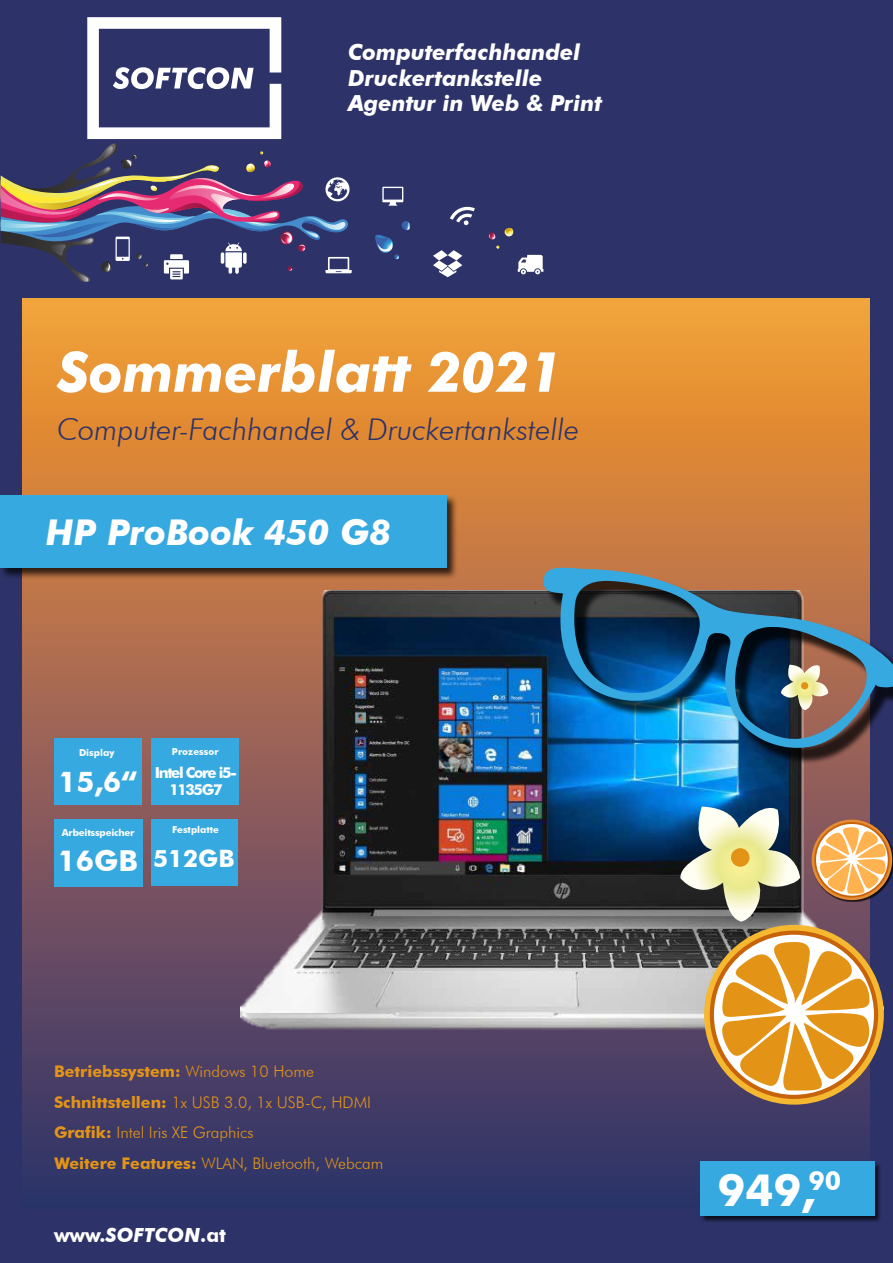
<style>
.page{position:relative;width:893px;height:1263px;background:#fff}
.page>*{position:absolute;margin:0;border:0;box-sizing:border-box;transform-origin:0 0}
.t1{font:italic 700 55.5px "Futura BT";color:#fff}
.t2{font:700 44.7px "Futura BT";color:#fff}
.t3{font:italic 700 35.55px "Futura BT";color:#fff}
.t4{font:italic 300 30px "Futura BT";color:#2d3368}
.t5{font:700 28.95px "Futura BT";color:#fff}
.t6{font:700 28.65px "Futura BT";color:#fff}
.t7{font:700 24px "Futura BT";color:#fff}
.t8{font:italic 700 22.2px "Futura BT";color:#fff}
.t9{font:700 19.5px "Futura BT";color:#fff}
.t10{font:300 16.05px/30.9px "Futura BT";color:#e39417}
.t11{font:700 16.05px "Futura BT";color:#e39417}
.t12{font:700 15.15px/17px "Futura BT";letter-spacing:-.09em;color:#fff;text-align:center}
.t13{font:700 9.6px "Futura BT";color:#fff}
.t14{font:700 9.6px "Futura BT";letter-spacing:-.02em;color:#fff}
.s1{font-weight:300}
.s2{font-weight:700}
.s3{font-style:italic}
</style>
<div class="page">
<div style="left:0;top:298px;width:893px;height:965px;background:#2d3368"></div>
<div style="left:0;top:0;width:893px;height:298px;background:#2d3368"></div>
<div style="left:23px;top:298px;width:847px;height:911px;background:linear-gradient(to bottom,#fe9b34,#2c2e73)"></div>
<svg style="left:488px;top:228px;width:26px;height:21px"></svg>
<svg style="left:375px;top:221px;width:34px;height:39px"></svg>
<svg style="left:518px;top:255px;width:25px;height:19px"></svg>
<svg style="left:433px;top:250px;width:29px;height:27px"></svg>
<svg style="left:450px;top:206px;width:25px;height:19px"></svg>
<svg style="left:382px;top:187px;width:21px;height:19px"></svg>
<svg style="left:1px;top:17px;width:351px;height:265px"></svg>
<div style="left:0;top:495px;width:458px;height:84px;background:#000;opacity:.75"></div>
<div style="left:0;top:495px;width:446px;height:73px;background:#36a9e1"></div>
<div style="left:700px;top:1161px;width:182px;height:62px;background:#000;opacity:.75"></div>
<div style="left:700px;top:1161px;width:174px;height:54px;background:#36a9e1"></div>
<div style="left:54px;top:819px;width:88px;height:67px;background:#36a9e1"></div>
<div style="left:54px;top:738px;width:88px;height:67px;background:#36a9e1"></div>
<div style="left:152px;top:738px;width:87px;height:67px;background:#36a9e1"></div>
<div style="left:152px;top:819px;width:86px;height:67px;background:#36a9e1"></div>
<img style="left:240px;top:590px;width:644px;height:444px">
<svg style="left:704px;top:925px;width:180px;height:179px;background:#edad2d"></svg>
<svg style="left:712px;top:933px;width:164px;height:164px"></svg>
<div style="left:710px;top:930px;width:168px;height:169px;border:4px solid #c7630a;border-radius:50%"></div>
<svg style="left:720px;top:942px;width:151px;height:150px;background:#e1a954"></svg>
<div style="left:546px;top:570px;width:347px;height:195px;background:#000;opacity:.75"></div>
<svg style="left:541px;top:565px;width:352px;height:189px;background:#3c6480"></svg>
<svg style="left:679px;top:799px;width:121px;height:122px;background:#8a978a"></svg>
<div style="left:731px;top:848px;width:18px;height:19px;background:#e39417;border-radius:50%"></div>
<div style="left:812px;top:820px;width:81px;height:82px;background:#000;opacity:.75"></div>
<svg style="left:812px;top:819px;width:80px;height:81px"></svg>
<svg style="left:815px;top:823px;width:74px;height:74px"></svg>
<div style="left:814px;top:822px;width:76px;height:75px;border:2px solid #c7630a;border-radius:50%"></div>
<svg style="left:819px;top:827px;width:67px;height:67px;background:#f2b976"></svg>
<svg style="left:781px;top:662px;width:47px;height:48px;background:#aca28a"></svg>
<div style="left:801px;top:682px;width:7px;height:7px;background:#e39417;border-radius:50%"></div>
<h3 class="t8" style="left:348px;top:38px;width:234px">Computerfachhandel</h3>
<h3 class="t8" style="left:348px;top:90px;width:255px">Agentur in Web &amp; Print</h3>
<h3 class="t8" style="left:348px;top:64px;width:196px">Druckertankstelle</h3>
<h1 class="t1" style="left:57px;top:338px;width:507px">Sommerblatt 2021</h1>
<h3 class="t4" style="left:57px;top:411px;width:524px">Computer-Fachhandel &amp; Druckertankstelle</h3>
<h3 class="t3" style="left:46px;top:511px;width:347px">HP ProBook 450 G8</h3>
<p class="t13" style="left:79px;top:747px;width:37px">Display</p>
<h3 class="t6" style="left:59px;top:764px;width:80px">15,6“</h3>
<p class="t14" style="left:62px;top:826px;width:74px">Arbeitsspeicher</p>
<h3 class="t5" style="left:58px;top:843px;width:82px">16GB</h3>
<p class="t13" style="left:172px;top:746px;width:48px">Prozessor</p>
<p class="t12" style="left:155px;top:764px;width:84px">Intel Core i5-<br>1135G7</p>
<p class="t13" style="left:172px;top:823px;width:49px">Festplatte</p>
<h3 class="t7" style="left:153px;top:844px;width:83px">512GB</h3>
<p class="t11" style="left:54px;top:1061px;width:261px">Betriebssystem: <span class="s1">Windows 10 Home</span></p>
<p class="t10" style="left:54px;top:1086px;width:331px"><span class="s2">Schnittstellen:</span> 1x USB 3.0, 1x USB-C, HDMI<br><span class="s2">Grafik:</span> Intel Iris XE Graphics<br><span class="s2">Weitere Features:</span> WLAN, Bluetooth, Webcam</p>
<p class="t9" style="left:54px;top:1223px;width:174px">www.<span class="s3">SOFTCON</span>.at</p>
<h2 class="t2" style="left:718px;top:1163px;width:125px">949,<sup>90</sup></h2>
</div>
